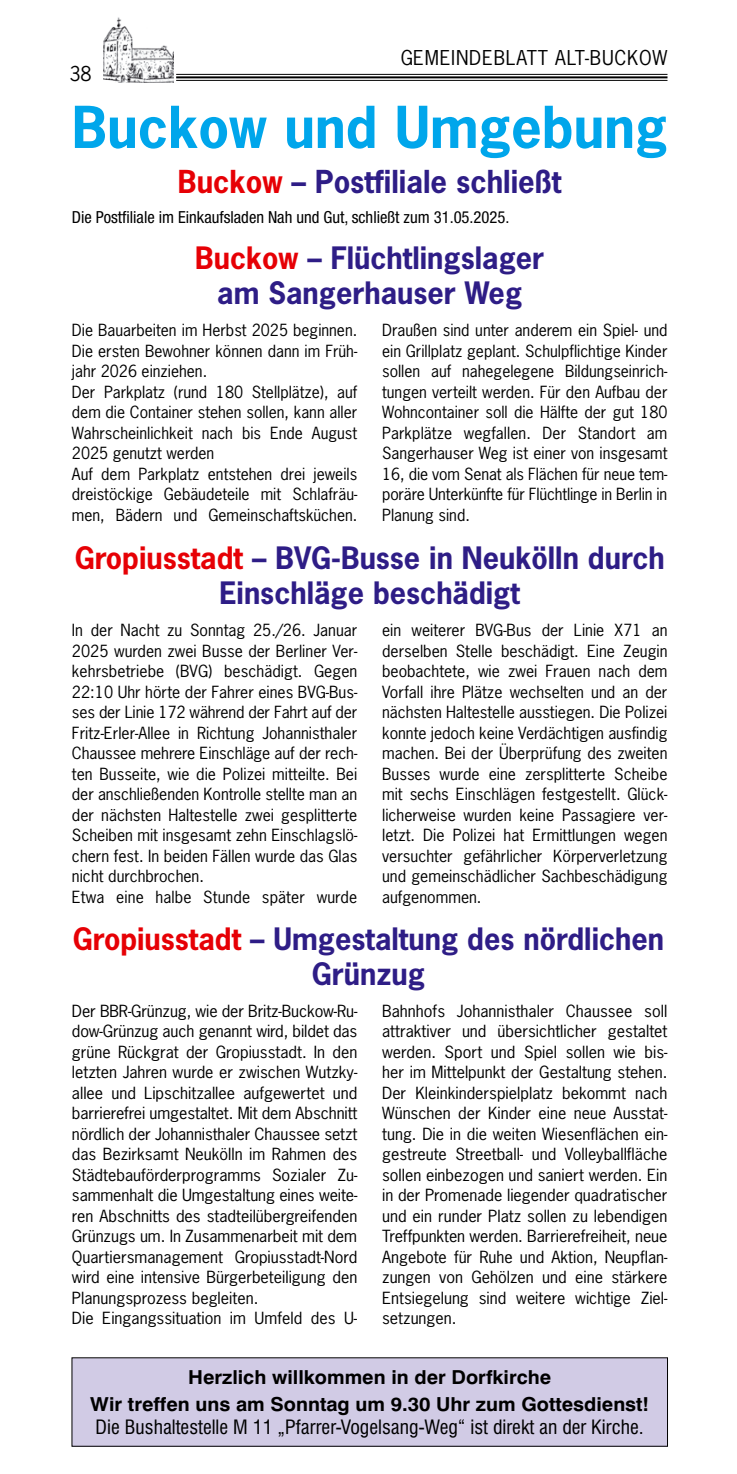
<style>
.page{position:relative;width:737px;height:1474px;background:#fff}
.page>*{position:absolute;margin:0;border:0;box-sizing:border-box;transform-origin:0 0}
.t1{font:700 54.25px "News Gothic";color:#00a6eb}
.t2{font:700 29.75px "News Gothic";color:#2e1d86}
.t3{font:700 29.05px/34.8px "News Gothic";color:#2e1d86;text-align:center}
.t4{font:700 19.25px/27.7px "Swiss 721 BT";color:#000;text-align:center;scale:1.04 1}
.t5{font:condensed 19.25px "Swiss 721 BT";color:#000}
.t6{font:19.25px "News Gothic";letter-spacing:.04em;color:#000}
.t7{font:condensed 16.62px "Helvetica Neue";color:#000}
.t8{font:15.75px/20.5px "News Gothic";color:#000}
.s1{color:#e60005}
</style>
<div class="page">
<hr style="left:176px;top:74px;width:491px;height:1px;background:#000">
<hr style="left:176px;top:76px;width:491px;height:2px;background:#000">
<hr style="left:176px;top:80px;width:491px;height:1px;background:#000">
<img style="left:103px;top:17px;width:70px;height:65px">
<svg style="left:103px;top:79px;width:12px;height:3px"></svg>
<div style="left:72px;top:1357px;width:595px;height:89px;background:#d1cbe5"></div>
<p class="t6" style="left:69px;top:61px;width:24px">38</p>
<p class="t6" style="left:401px;top:45px;width:268px">GEMEINDEBLATT ALT-BUCKOW</p>
<h1 class="t1" style="left:72px;top:91px;width:597px">Buckow und Umgebung</h1>
<h2 class="t2" style="left:178px;top:162px;width:385px"><span class="s1">Buckow</span> – Postfiliale schließt</h2>
<p class="t7" style="left:72px;top:207px;width:439px">Die Postfiliale im Einkaufsladen Nah und Gut, schließt zum 31.05.2025.</p>
<h3 class="t3" style="left:195px;top:240px;width:350px"><span class="s1">Buckow</span> – Flüchtlingslager am Sangerhauser Weg</h3>
<p class="t8" style="left:72px;top:320px;width:287px">Die Bauarbeiten im Herbst 2025 beginnen.<br>Die ersten Bewohner können dann im Früh&shy;jahr 2026 einziehen.<br>Der Parkplatz (rund 180 Stellplätze), auf dem die Container stehen sollen, kann aller Wahrscheinlichkeit nach bis Ende August 2025 genutzt werden<br>Auf dem Parkplatz entstehen drei jeweils dreistöckige Gebäudeteile mit Schlafräu&shy;men, Bädern und Gemeinschaftsküchen.</p>
<p class="t8" style="left:382px;top:320px;width:287px;text-align:justify">Draußen sind unter anderem ein Spiel- und ein Grillplatz geplant. Schulpflichtige Kinder sollen auf nahegelegene Bildungseinrich&shy;tungen verteilt werden. Für den Aufbau der Wohncontainer soll die Hälfte der gut 180<br>Parkplätze wegfallen. Der Standort am Sangerhauser Weg ist einer von insgesamt 16, die vom Senat als Flächen für neue tem&shy;poräre Unterkünfte für Flüchtlinge in Berlin in Planung sind.</p>
<h3 class="t3" style="left:75px;top:540px;width:591px"><span class="s1">Gropiusstadt</span> – BVG-Busse in Neukölln durch<br>Einschläge beschädigt</h3>
<p class="t8" style="left:72px;top:620px;width:287px">In der Nacht zu Sonntag 25./26. Januar 2025 wurden zwei Busse der Berliner Ver&shy;kehrsbetriebe (BVG) beschädigt. Gegen 22:10 Uhr hörte der Fahrer eines BVG-Bus&shy;ses der Linie 172 während der Fahrt auf der Fritz-Erler-Allee in Richtung Johannisthaler Chaussee mehrere Einschläge auf der rech&shy;ten Busseite, wie die Polizei mitteilte. Bei der anschließenden Kontrolle stellte man an der nächsten Haltestelle zwei gesplitterte Scheiben mit insgesamt zehn Einschlagslö&shy;chern fest. In beiden Fällen wurde das Glas nicht durchbrochen.<br>Etwa eine halbe Stunde später wurde</p>
<p class="t8" style="left:382px;top:620px;width:287px;text-align:justify">ein weiterer BVG-Bus der Linie X71 an derselben Stelle beschädigt. Eine Zeugin beobachtete, wie zwei Frauen nach dem Vorfall ihre Plätze wechselten und an der nächsten Haltestelle ausstiegen. Die Polizei konnte jedoch keine Verdächtigen ausfindig machen. Bei der Überprüfung des zweiten Busses wurde eine zersplitterte Scheibe mit sechs Einschlägen festgestellt. Glück&shy;licherweise wurden keine Passagiere ver&shy;letzt. Die Polizei hat Ermittlungen wegen versuchter gefährlicher Körperverletzung und gemeinschädlicher Sachbeschädigung aufgenommen.</p>
<h3 class="t3" style="left:73px;top:921px;width:592px"><span class="s1">Gropiusstadt</span> – Umgestaltung des nördlichen<br>Grünzug</h3>
<p class="t8" style="left:72px;top:1000px;width:287px">Der BBR-Grünzug, wie der Britz-Buckow-Ru&shy;dow-Grünzug auch genannt wird, bildet das grüne Rückgrat der Gropiusstadt. In den letzten Jahren wurde er zwischen Wutzky&shy;allee und Lipschitzallee aufgewertet und barrierefrei umgestaltet. Mit dem Abschnitt nördlich der Johannisthaler Chaussee setzt das Bezirksamt Neukölln im Rahmen des Städtebauförderprogramms Sozialer Zu&shy;sammenhalt die Umgestaltung eines weite&shy;ren Abschnitts des stadteilübergreifenden Grünzugs um. In Zusammenarbeit mit dem Quartiersmanagement Gropiusstadt-Nord wird eine intensive Bürgerbeteiligung den Planungsprozess begleiten.<br>Die Eingangssituation im Umfeld des U-</p>
<p class="t8" style="left:382px;top:1000px;width:287px;text-align:justify">Bahnhofs Johannisthaler Chaussee soll attraktiver und übersichtlicher gestaltet werden. Sport und Spiel sollen wie bis&shy;her im Mittelpunkt der Gestaltung stehen.<br>Der Kleinkinderspielplatz bekommt nach Wünschen der Kinder eine neue Ausstat&shy;tung. Die in die weiten Wiesenflächen ein&shy;gestreute Streetball- und Volleyballfläche sollen einbezogen und saniert werden. Ein in der Promenade liegender quadratischer und ein runder Platz sollen zu lebendigen Treffpunkten werden. Barrierefreiheit, neue Angebote für Ruhe und Aktion, Neupflan&shy;zungen von Gehölzen und eine stärkere Entsiegelung sind weitere wichtige Ziel&shy;setzungen.</p>
<p class="t4" style="left:90px;top:1362px;width:539px">Herzlich willkommen in der Dorfkirche<br>Wir treffen uns am Sonntag um 9.30 Uhr zum Gottesdienst!</p>
<p class="t5" style="left:96px;top:1415px;width:549px">Die Bushaltestelle M 11 „Pfarrer-Vogelsang-Weg“ ist direkt an der Kirche.</p>
</div>
